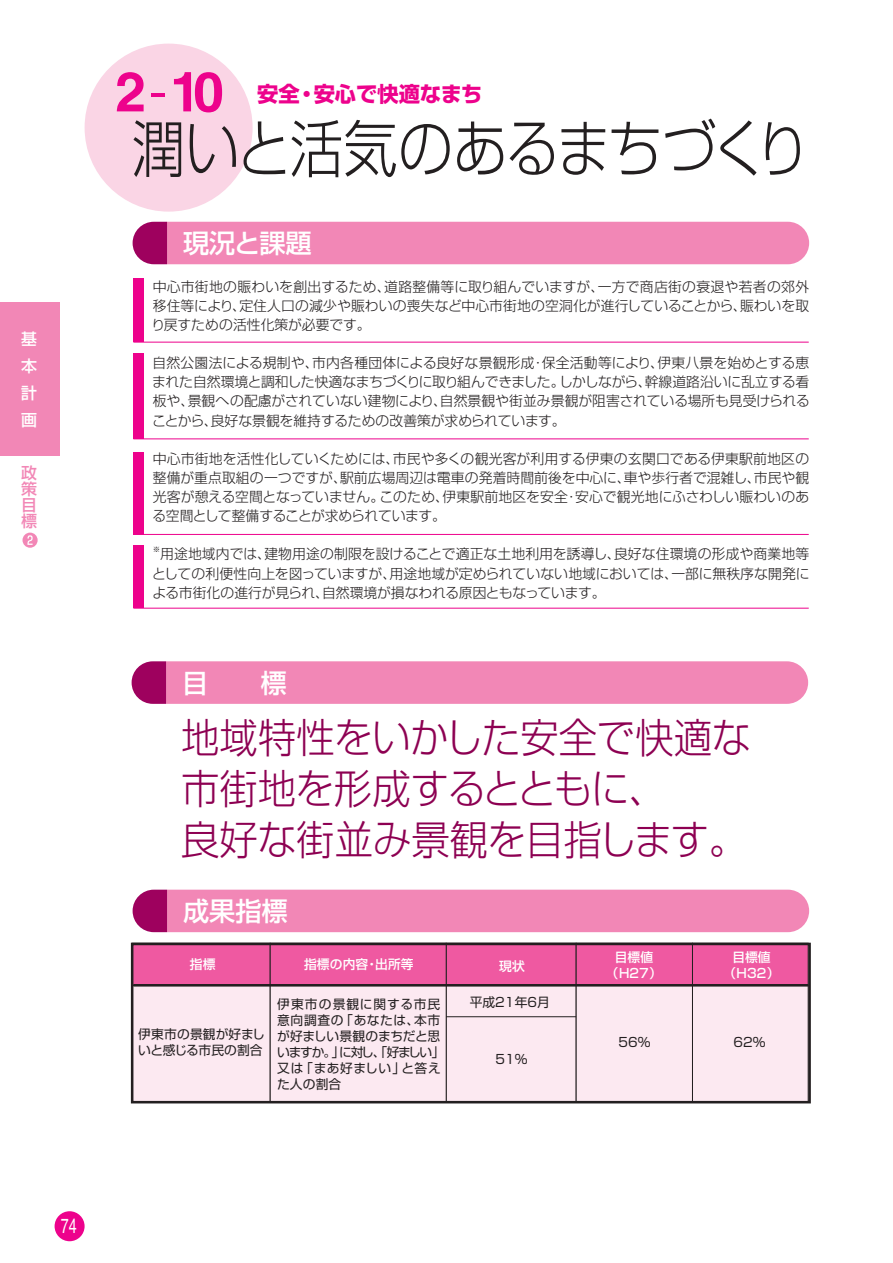
<style>
.page{position:relative;width:893px;height:1263px;background:#fff}
.page>*{position:absolute;margin:0;border:0;box-sizing:border-box;transform-origin:0 0}
.t1{font:300 61.65px "Shin Go";letter-spacing:-.035em;color:#231f20;scale:.88 1}
.t2{font:700 55.35px "Helvetica";color:#ed028c}
.t3{font:300 40.35px/51px "Shin Go";color:#8d0052;scale:.95 1}
.t4{font:500 26.1px "Shin Go";color:#fff}
.t5{font:700 21.3px "Shin Go";color:#ed028c}
.t6{font:20.4px "Helvetica";color:#fff;scale:.7 1}
.t7{font:500 15.9px/27.2px "Shin Go";color:#fff;text-align:justify}
.t8{font:500 15.9px/15.9px "Shin Go";color:#f287b6;text-align:justify}
.t9{font:300 13.8px/19.2px "Shin Go";letter-spacing:-.005em;color:#231f20;text-align:justify}
.t10{font:12.75px/15.9px "Shin Go";letter-spacing:.01em;color:#231f20}
.t11{font:500 12.75px/15.9px "Shin Go";color:#fff;text-align:center}
.t12{font:300 7.5px "Shin Go";color:#231f20}
.s1{font-family:"Shin Go";font-weight:300}
</style>
<div class="page">
<div style="left:85px;top:44px;width:168px;height:168px;background:#fad5e5;border-radius:50%"></div>
<div style="left:133px;top:278px;width:10px;height:64px;background:#ed028c"></div>
<hr style="left:133px;top:342px;width:676px;height:1px;background:#ed028c">
<div style="left:133px;top:353px;width:10px;height:86px;background:#ed028c"></div>
<hr style="left:133px;top:439px;width:676px;height:1px;background:#ed028c">
<div style="left:133px;top:545px;width:10px;height:63px;background:#ed028c"></div>
<hr style="left:133px;top:608px;width:676px;height:1px;background:#ed028c">
<div style="left:133px;top:452px;width:10px;height:82px;background:#ed028c"></div>
<hr style="left:133px;top:534px;width:676px;height:1px;background:#ed028c">
<div style="left:132px;top:985px;width:138px;height:117px;background:#fce9f1"></div>
<div style="left:446px;top:985px;width:130px;height:117px;background:#fce9f1;border:1px solid #231f20"></div>
<div style="left:576px;top:985px;width:117px;height:117px;background:#fce9f1"></div>
<div style="left:692px;top:985px;width:116px;height:117px;background:#fce9f1;border:1px solid #231f20"></div>
<div style="left:270px;top:985px;width:176px;height:117px;background:#fce9f1;border:1px solid #231f20"></div>
<div style="left:133px;top:222px;width:676px;height:42px;background:#f287b6"></div>
<div style="left:133px;top:890px;width:676px;height:42px;background:#f287b6"></div>
<div style="left:132px;top:943px;width:138px;height:42px;background:#ef59a1"></div>
<div style="left:446px;top:943px;width:130px;height:42px;background:#ef59a1"></div>
<div style="left:576px;top:943px;width:117px;height:42px;background:#ef59a1;border:1px solid #231f20"></div>
<div style="left:692px;top:943px;width:116px;height:42px;background:#ef59a1;border:1px solid #231f20"></div>
<div style="left:270px;top:943px;width:176px;height:42px;background:#ef59a1"></div>
<svg style="left:132px;top:661px;width:676px;height:43px;background:#ee84b3"></svg>
<hr style="left:133px;top:984px;width:675px;height:2px;background:#231f20">
<hr style="left:446px;top:1016px;width:130px;height:1px;background:#231f20">
<div style="left:131px;top:943px;width:680px;height:160px;border:3px solid #231f20"></div>
<div style="left:55px;top:1211px;width:30px;height:30px;background:#ed028c;border-radius:50%"></div>
<div style="left:0;top:302px;width:59px;height:154px;background:#f287b6"></div>
<svg style="left:23px;top:533px;width:15px;height:15px"></svg>
<p class="t7" style="left:21px;top:324px;width:17px">基本計画</p>
<p class="t8" style="left:21px;top:464px;width:17px">政策目標</p>
<h2 class="t2" style="left:115px;top:58px;width:110px">2<span class="s1">-</span>10</h2>
<h1 class="t1" style="left:131px;top:109px;width:773px">潤いと活気のあるまちづくり</h1>
<h3 class="t5" style="left:257px;top:80px;width:227px">安全・安心で快適なまち</h3>
<h3 class="t4" style="left:183px;top:226px;width:130px">現況と課題</h3>
<p class="t9" style="left:151px;top:276px;width:659px">中心市街地の賑わいを創出するため、道路整備等に取り組んでいますが、一方で商店街の衰退や若者の郊外移住等により、定住人口の減少や賑わいの喪失など中心市街地の空洞化が進行していることから、賑わいを取り戻すための活性化策が必要です。</p>
<p class="t9" style="left:152px;top:353px;width:659px">自然公園法による規制や、市内各種団体による良好な景観形成・保全活動等により、伊東八景を始めとする恵まれた自然環境と調和した快適なまちづくりに取り組んできました。しかしながら、幹線道路沿いに乱立する看板や、景観への配慮がされていない建物により、自然景観や街並み景観が阻害されている場所も見受けられることから、良好な景観を維持するための改善策が求められています。</p>
<p class="t9" style="left:153px;top:448px;width:658px">中心市街地を活性化していくためには、市民や多くの観光客が利用する伊東の玄関口である伊東駅前地区の整備が重点取組の一つですが、駅前広場周辺は電車の発着時間前後を中心に、車や歩行者で混雑し、市民や観光客が憩える空間となっていません。このため、伊東駅前地区を安全・安心で観光地にふさわしい賑わいのある空間として整備することが求められています。</p>
<p class="t12" style="left:153px;top:544px;width:9px">※</p>
<p class="t9" style="left:152px;top:544px;width:659px;text-indent:8px">用途地域内では、建物用途の制限を設けることで適正な土地利用を誘導し、良好な住環境の形成や商業地等としての利便性向上を図っていますが、用途地域が定められていない地域においては、一部に無秩序な開発による市街化の進行が見られ、自然環境が損なわれる原因ともなっています。</p>
<h3 class="t4" style="left:182px;top:666px;width:106px">目　　標</h3>
<h3 class="t3" style="left:181px;top:710px;width:601px">地域特性をいかした安全で快適な市街地を形成するとともに、<br>良好な街並み景観を目指します。</h3>
<h3 class="t4" style="left:183px;top:894px;width:106px">成果指標</h3>
<p class="t11" style="left:190px;top:956px;width:27px">指標</p>
<p class="t11" style="left:499px;top:957px;width:27px">現状</p>
<p class="t11" style="left:606px;top:948px;width:58px">目標値（H27）</p>
<p class="t11" style="left:723px;top:948px;width:58px">目標値（H32）</p>
<p class="t11" style="left:304px;top:956px;width:111px">指標の内容・出所等</p>
<p class="t10" style="left:138px;top:1026px;width:128px">伊東市の景観が好ましいと感じる市民の割合</p>
<p class="t10" style="left:277px;top:995px;width:169px">伊東市の景観に関する市民意向調査の「あなたは、本市が好ましい景観のまちだと思いますか。」に対し、「好ましい」又は「まあ好ましい」と答えた人の割合</p>
<p class="t10" style="left:470px;top:994px;width:82px">平成21年6月</p>
<p class="t10" style="left:495px;top:1050px;width:34px">51%</p>
<p class="t10" style="left:618px;top:1034px;width:34px">56%</p>
<p class="t10" style="left:734px;top:1034px;width:34px">62%</p>
<h3 class="t6" style="left:61px;top:1214px;width:24px">74</h3>
</div>
